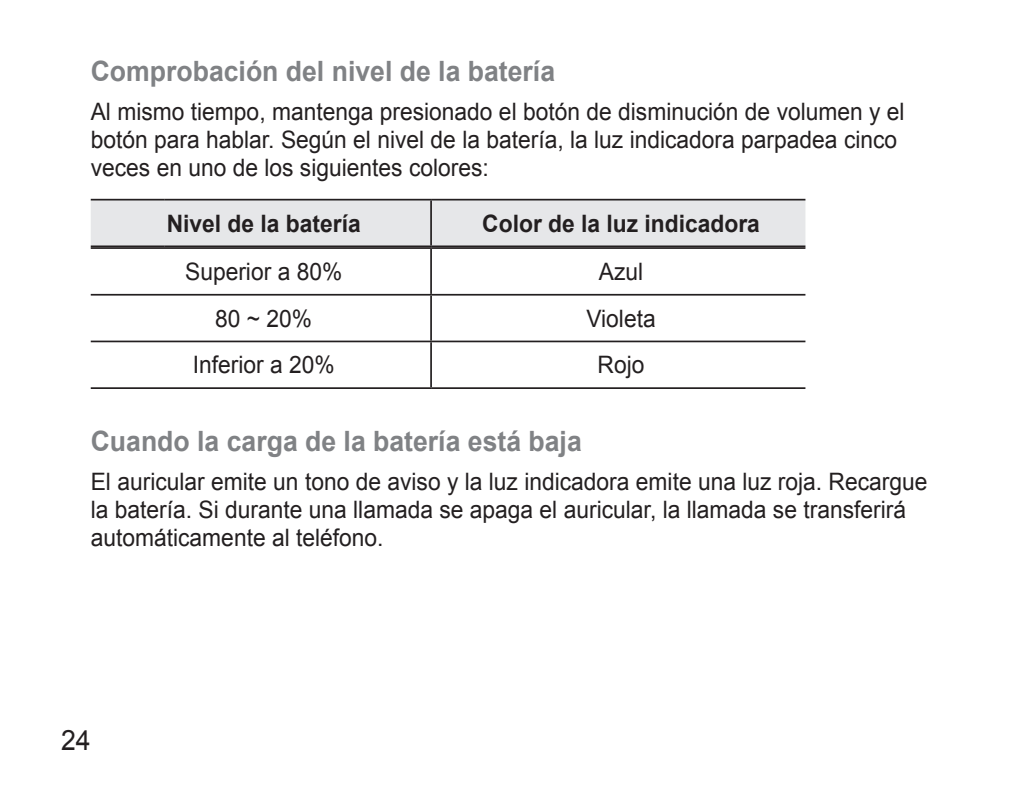
<style>
.page{position:relative;width:1021px;height:794px;background:#fff}
.page>*{position:absolute;margin:0;border:0;box-sizing:border-box;transform-origin:0 0}
.t1{font:700 28px "Arial";color:#808285;scale:.95 1}
.t2{font:28px "Arial";color:#231f20;scale:.95 1}
.t3{font:24px/28px "Arial";color:#231f20;scale:.95 1}
.t4{font:700 24px "Arial";color:#231f20;scale:.95 1}
</style>
<div class="page">
<div style="left:91px;top:200px;width:714px;height:45px;background:#e6e7e9"></div>
<hr style="left:91px;top:199px;width:73px;height:1px;background:#231f20">
<hr style="left:164px;top:199px;width:267px;height:1px;background:#231f20">
<hr style="left:431px;top:199px;width:374px;height:1px;background:#231f20">
<hr style="left:430px;top:200px;width:2px;height:45px;background:#231f20">
<hr style="left:91px;top:245px;width:73px;height:2px;background:#231f20">
<hr style="left:164px;top:245px;width:267px;height:2px;background:#231f20">
<hr style="left:431px;top:245px;width:374px;height:2px;background:#231f20">
<hr style="left:430px;top:249px;width:2px;height:45px;background:#231f20">
<hr style="left:430px;top:295px;width:2px;height:45px;background:#231f20">
<hr style="left:430px;top:342px;width:2px;height:45px;background:#231f20">
<hr style="left:91px;top:387px;width:340px;height:2px;background:#231f20">
<hr style="left:431px;top:387px;width:374px;height:2px;background:#231f20">
<hr style="left:91px;top:247px;width:340px;height:2px;background:#231f20">
<hr style="left:91px;top:294px;width:340px;height:1px;background:#231f20">
<hr style="left:91px;top:340px;width:340px;height:2px;background:#231f20">
<hr style="left:431px;top:247px;width:374px;height:2px;background:#231f20">
<hr style="left:431px;top:294px;width:374px;height:1px;background:#231f20">
<hr style="left:431px;top:340px;width:374px;height:2px;background:#231f20">
<p class="t1" style="left:91px;top:52px;width:490px">Comprobación del nivel de la batería</p>
<p class="t3" style="left:91px;top:98px;width:858px">Al mismo tiempo, mantenga presionado el botón de disminución de volumen y el botón para hablar. Según el nivel de la batería, la luz indicadora parpadea cinco veces en uno de los siguientes colores:</p>
<p class="t4" style="left:167px;top:207px;width:206px">Nivel de la batería</p>
<p class="t4" style="left:482px;top:207px;width:294px">Color de la luz indicadora</p>
<p class="t3" style="left:185px;top:258px;width:167px">Superior a 80%</p>
<p class="t3" style="left:599px;top:258px;width:48px">Azul</p>
<p class="t3" style="left:215px;top:304px;width:104px">80 ~ 20%</p>
<p class="t3" style="left:586px;top:304px;width:74px">Violeta</p>
<p class="t3" style="left:193px;top:351px;width:151px">Inferior a 20%</p>
<p class="t3" style="left:597px;top:351px;width:51px">Rojo</p>
<p class="t1" style="left:91px;top:423px;width:518px">Cuando la carga de la batería está baja</p>
<p class="t3" style="left:91px;top:468px;width:882px">El auricular emite un tono de aviso y la luz indicadora emite una luz roja. Recargue la batería. Si durante una llamada se apaga el auricular, la llamada se transferirá automáticamente al teléfono.</p>
<p class="t2" style="left:61px;top:722px;width:33px">24</p>
</div>
